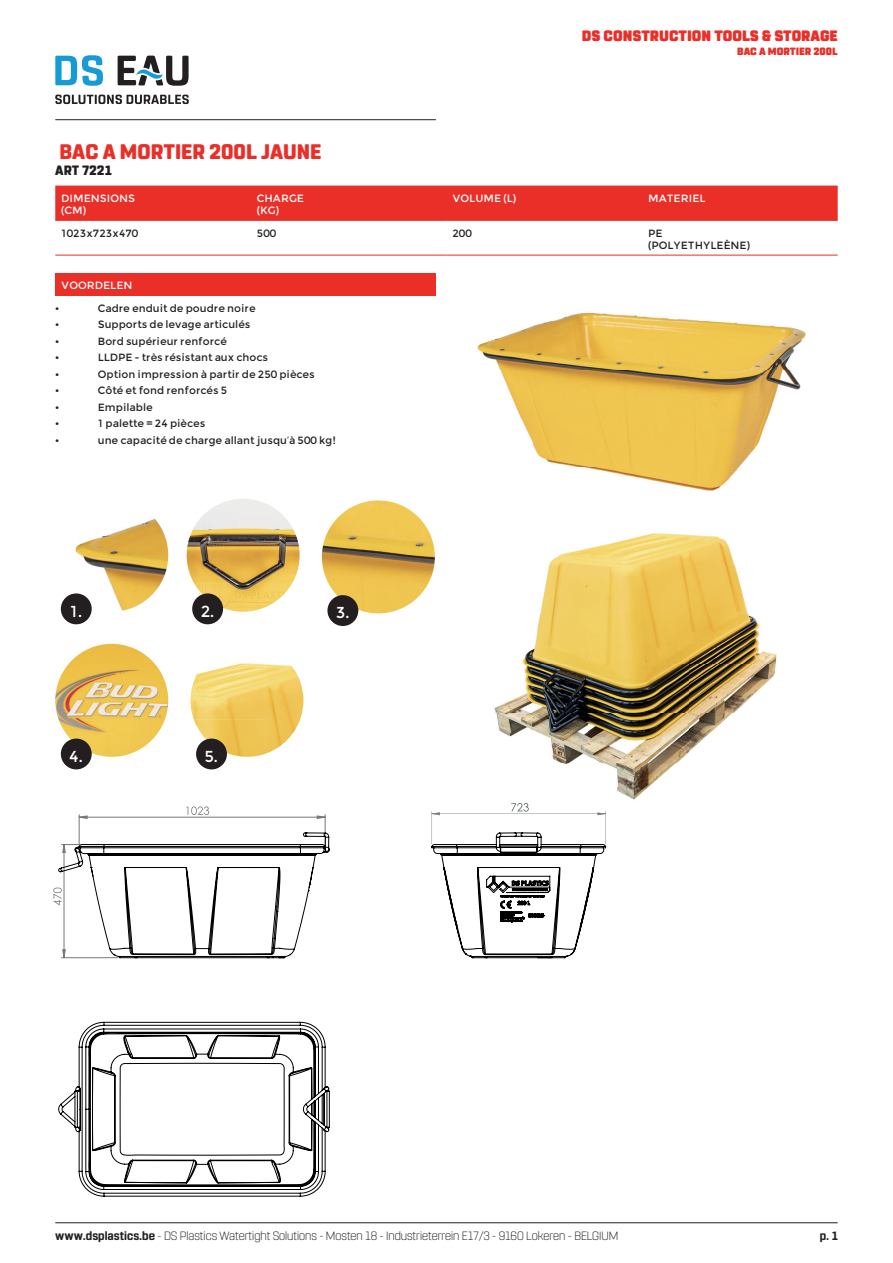
<style>
.page{position:relative;width:893px;height:1263px;background:#fff}
.page>*{position:absolute;margin:0;border:0;box-sizing:border-box;transform-origin:0 0}
.t1{font:800 21px "Rohn Rounded";color:#ea2f29}
.t2{font:15.9px "Montserrat";color:#fff}
.t3{font:900 15px "Rohn Rounded";color:#ea2f29}
.t4{font:800 13.5px "Rohn Rounded";color:#231f20}
.t5{font:300 12px "Rohn Rounded";color:#231f20}
.t6{font:700 12px "Rohn Rounded";color:#231f20}
.t7{font:10.5px/12.6px "Montserrat";color:#231f20}
.t8{font:10.5px/12.6px "Montserrat";color:#fff}
.t9{font:900 10.5px "Rohn Rounded";color:#ea2f29}
.s1{font-weight:700}
</style>
<div class="page">
<hr style="left:55px;top:119px;width:381px;height:1px;background:#231f20">
<hr style="left:55px;top:1222px;width:783px;height:1px;background:#231f20">
<svg style="left:55px;top:55px;width:48px;height:31px"></svg>
<svg style="left:55px;top:95px;width:134px;height:9px"></svg>
<svg style="left:118px;top:56px;width:71px;height:30px"></svg>
<div style="left:55px;top:273px;width:381px;height:22px;background:#ea2f29"></div>
<div style="left:55px;top:186px;width:783px;height:34px;background:#ea2f29"></div>
<hr style="left:55px;top:220px;width:196px;height:1px;background:#ea2f29">
<hr style="left:251px;top:220px;width:195px;height:1px;background:#ea2f29">
<hr style="left:446px;top:220px;width:196px;height:1px;background:#ea2f29">
<hr style="left:642px;top:220px;width:196px;height:1px;background:#ea2f29">
<hr style="left:55px;top:255px;width:196px;height:1px;background:#ea2f29">
<hr style="left:251px;top:255px;width:195px;height:1px;background:#ea2f29">
<hr style="left:446px;top:255px;width:196px;height:1px;background:#ea2f29">
<hr style="left:642px;top:255px;width:196px;height:1px;background:#ea2f29">
<img style="left:431px;top:295px;width:375px;height:173px">
<img style="left:587px;top:468px;width:150px;height:23px">
<svg style="left:58px;top:1021px;width:272px;height:176px"></svg>
<svg style="left:53px;top:806px;width:277px;height:153px"></svg>
<img style="left:55px;top:499px;width:113px;height:113px;border-radius:56px">
<div style="left:61px;top:593px;width:31px;height:31px;background:#231f20;border-radius:50%"></div>
<img style="left:187px;top:499px;width:113px;height:113px;border-radius:56px">
<div style="left:192px;top:593px;width:31px;height:31px;background:#231f20;border-radius:50%"></div>
<img style="left:322px;top:500px;width:113px;height:113px;border-radius:56px">
<div style="left:327px;top:595px;width:31px;height:31px;background:#231f20;border-radius:50%"></div>
<img style="left:55px;top:644px;width:113px;height:113px;border-radius:56px">
<img style="left:191px;top:663px;width:75px;height:56px">
<img style="left:266px;top:664px;width:37px;height:90px">
<img style="left:194px;top:719px;width:72px;height:38px">
<div style="left:61px;top:738px;width:31px;height:31px;background:#231f20;border-radius:50%"></div>
<div style="left:196px;top:738px;width:31px;height:31px;background:#231f20;border-radius:50%"></div>
<img style="left:494px;top:533px;width:283px;height:267px">
<svg style="left:431px;top:803px;width:175px;height:155px"></svg>
<h1 class="t1" style="left:59px;top:139px;width:263px">BAC A MORTIER 200L JAUNE</h1>
<p class="t4" style="left:55px;top:162px;width:58px">ART 7221</p>
<h3 class="t3" style="left:582px;top:27px;width:257px">DS CONSTRUCTION TOOLS &amp; STORAGE</h3>
<p class="t9" style="left:737px;top:45px;width:102px">BAC A MORTIER 200L</p>
<p class="t8" style="left:61px;top:192px;width:75px">DIMENSIONS (CM)</p>
<p class="t8" style="left:257px;top:192px;width:49px">CHARGE (KG)</p>
<p class="t8" style="left:452px;top:192px;width:65px">VOLUME (L)</p>
<p class="t8" style="left:648px;top:192px;width:59px">MATERIEL</p>
<p class="t7" style="left:61px;top:226px;width:79px">1023x723x470</p>
<p class="t7" style="left:257px;top:226px;width:21px">500</p>
<p class="t7" style="left:452px;top:226px;width:21px">200</p>
<p class="t7" style="left:648px;top:226px;width:103px">PE (POLYETHYLEÈNE)</p>
<p class="t8" style="left:61px;top:279px;width:73px">VOORDELEN</p>
<p class="t7" style="left:55px;top:302px;width:6px">•</p>
<p class="t7" style="left:98px;top:302px;width:159px">Cadre enduit de poudre noire</p>
<p class="t7" style="left:55px;top:318px;width:6px">•</p>
<p class="t7" style="left:98px;top:318px;width:154px">Supports de levage articulés</p>
<p class="t7" style="left:55px;top:335px;width:6px">•</p>
<p class="t7" style="left:98px;top:335px;width:130px">Bord supérieur renforcé</p>
<p class="t7" style="left:55px;top:351px;width:6px">•</p>
<p class="t7" style="left:98px;top:351px;width:172px">LLDPE - très résistant aux chocs</p>
<p class="t7" style="left:55px;top:368px;width:6px">•</p>
<p class="t7" style="left:98px;top:368px;width:219px">Option impression à partir de 250 pièces</p>
<p class="t7" style="left:55px;top:384px;width:6px">•</p>
<p class="t7" style="left:98px;top:384px;width:131px">Côté et fond renforcés 5</p>
<p class="t7" style="left:55px;top:400px;width:6px">•</p>
<p class="t7" style="left:98px;top:400px;width:56px">Empilable</p>
<p class="t7" style="left:55px;top:417px;width:6px">•</p>
<p class="t7" style="left:98px;top:417px;width:109px">1 palette = 24 pièces</p>
<p class="t7" style="left:55px;top:433px;width:6px">•</p>
<p class="t7" style="left:98px;top:433px;width:240px">une capacité de charge allant jusqu’à 500 kg!</p>
<h2 class="t2" style="left:70px;top:601px;width:13px">1.</h2>
<h2 class="t2" style="left:201px;top:601px;width:15px">2.</h2>
<h2 class="t2" style="left:336px;top:603px;width:15px">3.</h2>
<h2 class="t2" style="left:69px;top:746px;width:15px">4.</h2>
<h2 class="t2" style="left:205px;top:746px;width:15px">5.</h2>
<p class="t5" style="left:55px;top:1229px;width:565px"><span class="s1">www.dsplastics.be</span> - DS Plastics Watertight Solutions - Mosten 18 - Industrieterrein E17/3 - 9160 Lokeren - BELGIUM</p>
<p class="t6" style="left:820px;top:1229px;width:19px">p. 1</p>
</div>
